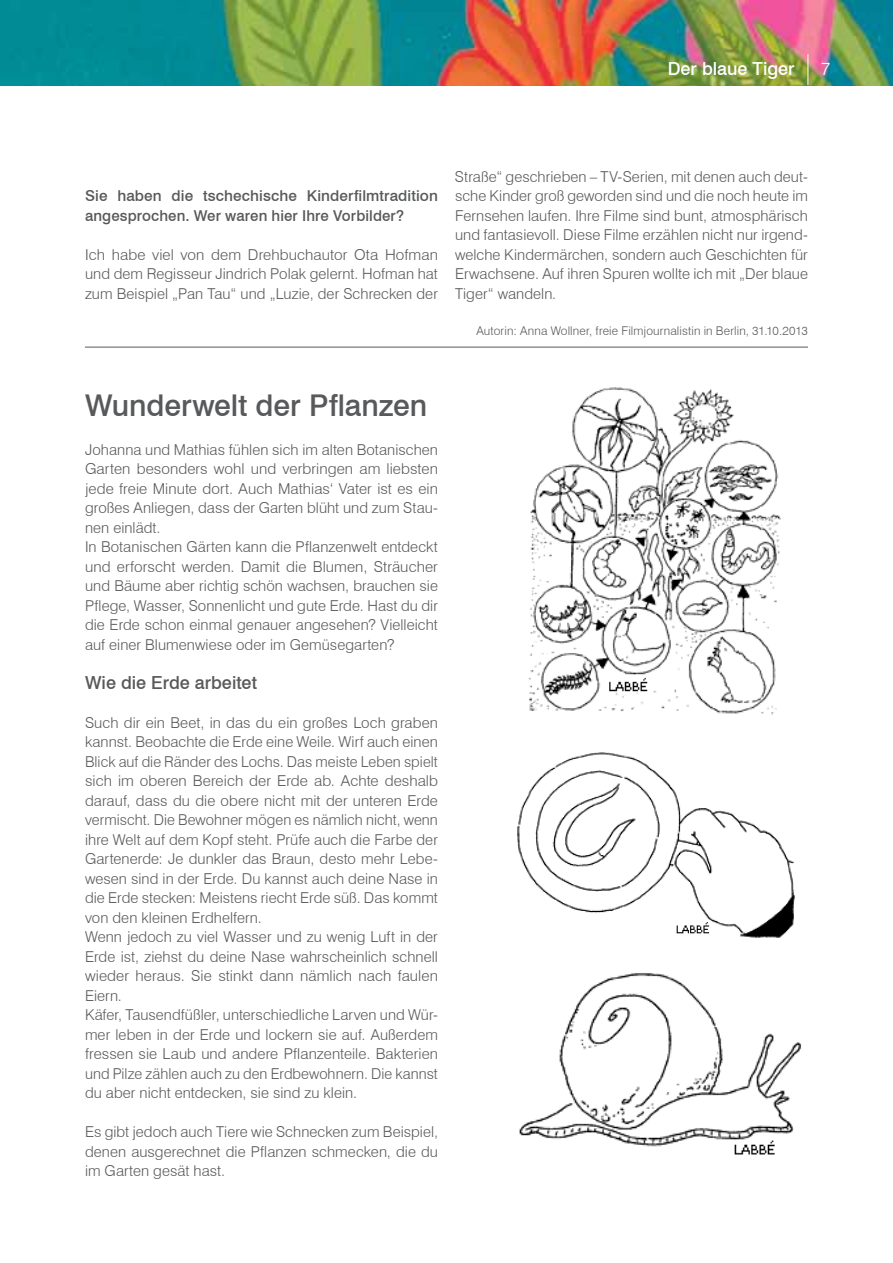
<style>
.page{position:relative;width:893px;height:1263px;background:#fff}
.page>*{position:absolute;margin:0;border:0;box-sizing:border-box;transform-origin:0 0}
.t1{font:500 30px "Swiss 721 BT";letter-spacing:-.005em;color:#58595b}
.t2{font:500 18px "Swiss 721 BT";color:#58595b}
.t3{font:500 18px "Swiss 721 BT";color:#fff}
.t4{font:300 18px "Swiss 721 BT";color:#fff}
.t5{font:300 15px/19.5px "Swiss 721 BT";letter-spacing:.005em;color:#58595b;text-align:justify}
.t6{font:500 15px/19.5px "Swiss 721 BT";letter-spacing:.005em;color:#58595b}
.t7{font:300 12px "Swiss 721 BT";letter-spacing:.01em;color:#58595b}
</style>
<div class="page">
<img style="left:0;top:0;width:893px;height:85px">
<hr style="left:807px;top:54px;width:1px;height:31px;background:#fff">
<hr style="left:85px;top:347px;width:723px;height:1px;background:#58595b">
<img style="left:517px;top:752px;width:278px;height:186px">
<img style="left:529px;top:387px;width:252px;height:328px">
<img style="left:519px;top:973px;width:283px;height:182px">
<p class="t3" style="left:668px;top:58px;width:128px">Der blaue Tiger</p>
<p class="t4" style="left:821px;top:58px;width:11px">7</p>
<p class="t6" style="left:85px;top:186px;width:354px">Sie haben die tschechische Kinderfilmtradition angesprochen. Wer waren hier Ihre Vorbilder?</p>
<p class="t5" style="left:85px;top:244px;width:354px">Ich habe viel von dem Drehbuchautor Ota Hofman und dem Regisseur Jindrich Polak gelernt. Hofman hat zum Beispiel „Pan Tau“ und „Luzie, der Schrecken der</p>
<p class="t5" style="left:455px;top:166px;width:354px">Straße“ geschrieben – TV-Serien, mit denen auch deut&shy;sche Kinder groß geworden sind und die noch heute im Fernsehen laufen. Ihre Filme sind bunt, atmosphärisch und fantasievoll. Diese Filme erzählen nicht nur irgend&shy;welche Kindermärchen, sondern auch Geschichten für Erwachsene. Auf ihren Spuren wollte ich mit „Der blaue Tiger“ wandeln.</p>
<p class="t7" style="left:476px;top:323px;width:333px">Autorin: Anna Wollner, freie Filmjournalistin in Berlin, 31.10.2013</p>
<h1 class="t1" style="left:85px;top:387px;width:344px">Wunderwelt der Pflanzen</h1>
<p class="t5" style="left:85px;top:439px;width:354px;text-align:left">Johanna und Mathias fühlen sich im alten Botanischen Garten besonders wohl und verbringen am liebsten jede freie Minute dort. Auch Mathias‘ Vater ist es ein großes Anliegen, dass der Garten blüht und zum Stau&shy;nen einlädt.<br>In Botanischen Gärten kann die Pflanzenwelt entdeckt und erforscht werden. Damit die Blumen, Sträucher und Bäume aber richtig schön wachsen, brauchen sie Pflege, Wasser, Sonnenlicht und gute Erde. Hast du dir die Erde schon einmal genauer angesehen? Vielleicht auf einer Blumenwiese oder im Gemüsegarten?</p>
<p class="t2" style="left:85px;top:671px;width:173px">Wie die Erde arbeitet</p>
<p class="t5" style="left:85px;top:712px;width:354px;text-align:left">Such dir ein Beet, in das du ein großes Loch graben kannst. Beobachte die Erde eine Weile. Wirf auch einen Blick auf die Ränder des Lochs. Das meiste Leben spielt sich im oberen Bereich der Erde ab. Achte deshalb darauf, dass du die obere nicht mit der unteren Erde vermischt. Die Bewohner mögen es nämlich nicht, wenn ihre Welt auf dem Kopf steht. Prüfe auch die Farbe der Gartenerde: Je dunkler das Braun, desto mehr Lebe&shy;wesen sind in der Erde. Du kannst auch deine Nase in die Erde stecken: Meistens riecht Erde süß. Das kommt von den kleinen Erdhelfern.<br>Wenn jedoch zu viel Wasser und zu wenig Luft in der Erde ist, ziehst du deine Nase wahrscheinlich schnell wieder heraus. Sie stinkt dann nämlich nach faulen Eiern.<br>Käfer, Tausendfüßler, unterschiedliche Larven und Wür&shy;mer leben in der Erde und lockern sie auf. Außerdem fressen sie Laub und andere Pflanzenteile. Bakterien und Pilze zählen auch zu den Erdbewohnern. Die kannst du aber nicht entdecken, sie sind zu klein.</p>
<p class="t5" style="left:85px;top:1122px;width:354px">Es gibt jedoch auch Tiere wie Schnecken zum Beispiel, denen ausgerechnet die Pflanzen schmecken, die du im Garten gesät hast.</p>
</div>
